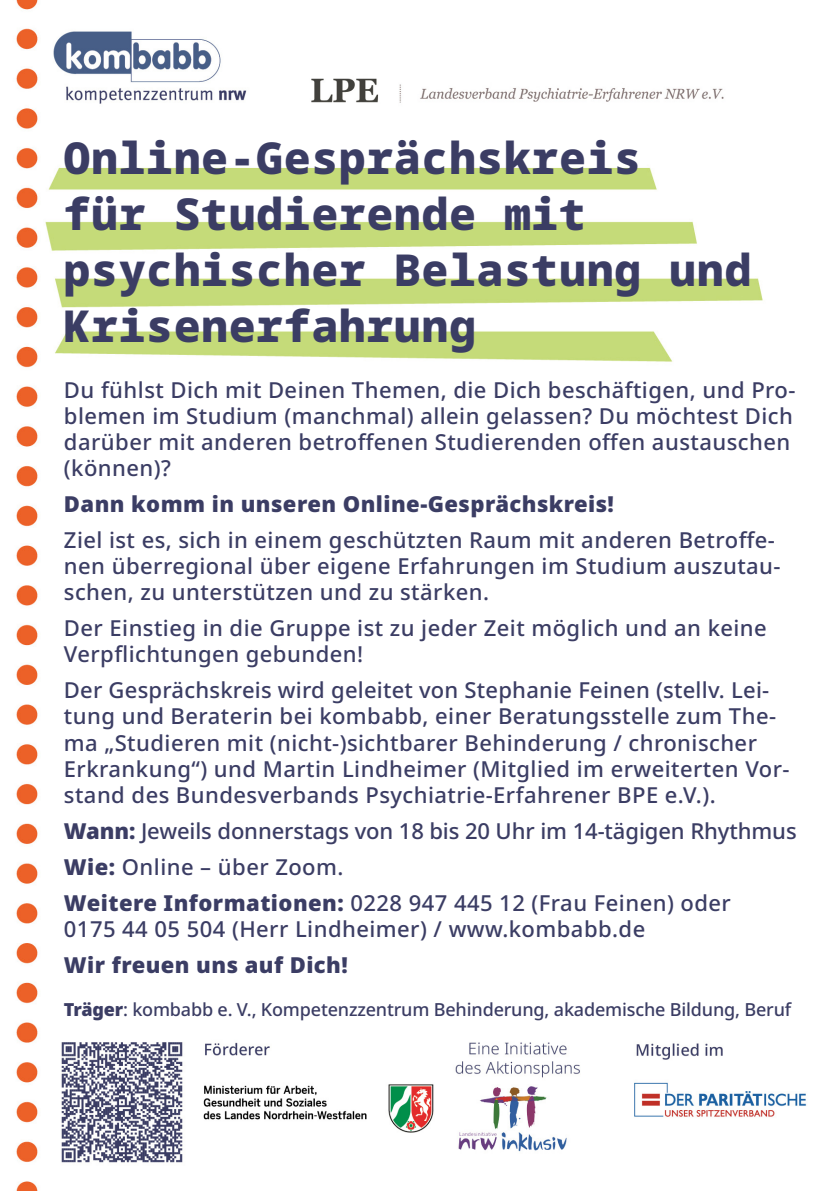
<style>
.page{position:relative;width:840px;height:1191px;background:#fff}
.page>*{position:absolute;margin:0;border:0;box-sizing:border-box;transform-origin:0 0}
.t1{font:900 44px "Noto Sans Mono";letter-spacing:.025em;color:#3b3d64}
.t2{font:500 22px/26px "Noto Sans";letter-spacing:.02em;color:#3b3d64}
.t3{font:900 22px "Noto Sans";letter-spacing:.02em;color:#3b3d64}
.t4{font:500 22px "Noto Sans";letter-spacing:-.005em;color:#3b3d64}
.t5{font:500 18px "Noto Sans";letter-spacing:-.01em;color:#3b3d64}
.s1{font-weight:900}
</style>
<div class="page">
<img style="left:16px;top:0;width:22px;height:1191px">
<img style="left:53px;top:31px;width:194px;height:73px">
<img style="left:311px;top:78px;width:413px;height:25px">
<img style="left:203px;top:1042px;width:231px;height:91px">
<img style="left:455px;top:1042px;width:125px;height:110px">
<img style="left:634px;top:1043px;width:173px;height:74px">
<img style="left:61px;top:1042px;width:122px;height:121px">
<p class="t1" style="left:64px;top:120px;width:578px">Online-Gesprächskreis</p>
<p class="t1" style="left:64px;top:176px;width:523px">für Studierende mit</p>
<p class="t1" style="left:64px;top:232px;width:688px">psychischer Belastung und</p>
<p class="t1" style="left:64px;top:288px;width:413px">Krisenerfahrung</p>
<p class="t2" style="left:64px;top:378px;width:732px">Du fühlst Dich mit Deinen Themen, die Dich beschäftigen, und Pro&shy;blemen im Studium (manchmal) allein gelassen? Du möchtest Dich darüber mit anderen betroffenen Studierenden offen austauschen (können)?</p>
<p class="t3" style="left:64px;top:492px;width:551px">Dann komm in unseren Online-Gesprächskreis!</p>
<p class="t2" style="left:64px;top:528px;width:717px">Ziel ist es, sich in einem geschützten Raum mit anderen Betroffe&shy;nen überregional über eigene Erfahrungen im Studium auszutau&shy;schen, zu unterstützen und zu stärken.</p>
<p class="t2" style="left:64px;top:616px;width:704px">Der Einstieg in die Gruppe ist zu jeder Zeit möglich und an keine<br>Verpflichtungen gebunden!</p>
<p class="t2" style="left:64px;top:678px;width:726px">Der Gesprächskreis wird geleitet von Stephanie Feinen (stellv. Lei&shy;tung und Beraterin bei kombabb, einer Beratungsstelle zum The&shy;ma „Studieren mit (nicht-)sichtbarer Behinderung / chronischer Erkrankung“) und Martin Lindheimer (Mitglied im erweiterten Vor&shy;stand des Bundesverbands Psychiatrie-Erfahrener BPE e.V.).</p>
<p class="t4" style="left:64px;top:818px;width:733px"><span class="s1">Wann:</span> Jeweils donnerstags von 18 bis 20 Uhr im 14-tägigen Rhythmus</p>
<p class="t2" style="left:64px;top:854px;width:281px"><span class="s1">Wie:</span> Online – über Zoom.</p>
<p class="t2" style="left:64px;top:890px;width:668px"><span class="s1">Weitere Informationen:</span> 0228 947 445 12 (Frau Feinen) oder<br>0175 44 05 504 (Herr Lindheimer) / www.kombabb.de</p>
<p class="t3" style="left:64px;top:952px;width:285px">Wir freuen uns auf Dich!</p>
<p class="t5" style="left:64px;top:999px;width:728px"><span class="s1">Träger</span>: kombabb e. V., Kompetenzzentrum Behinderung, akademische Bildung, Beruf</p>
</div>
